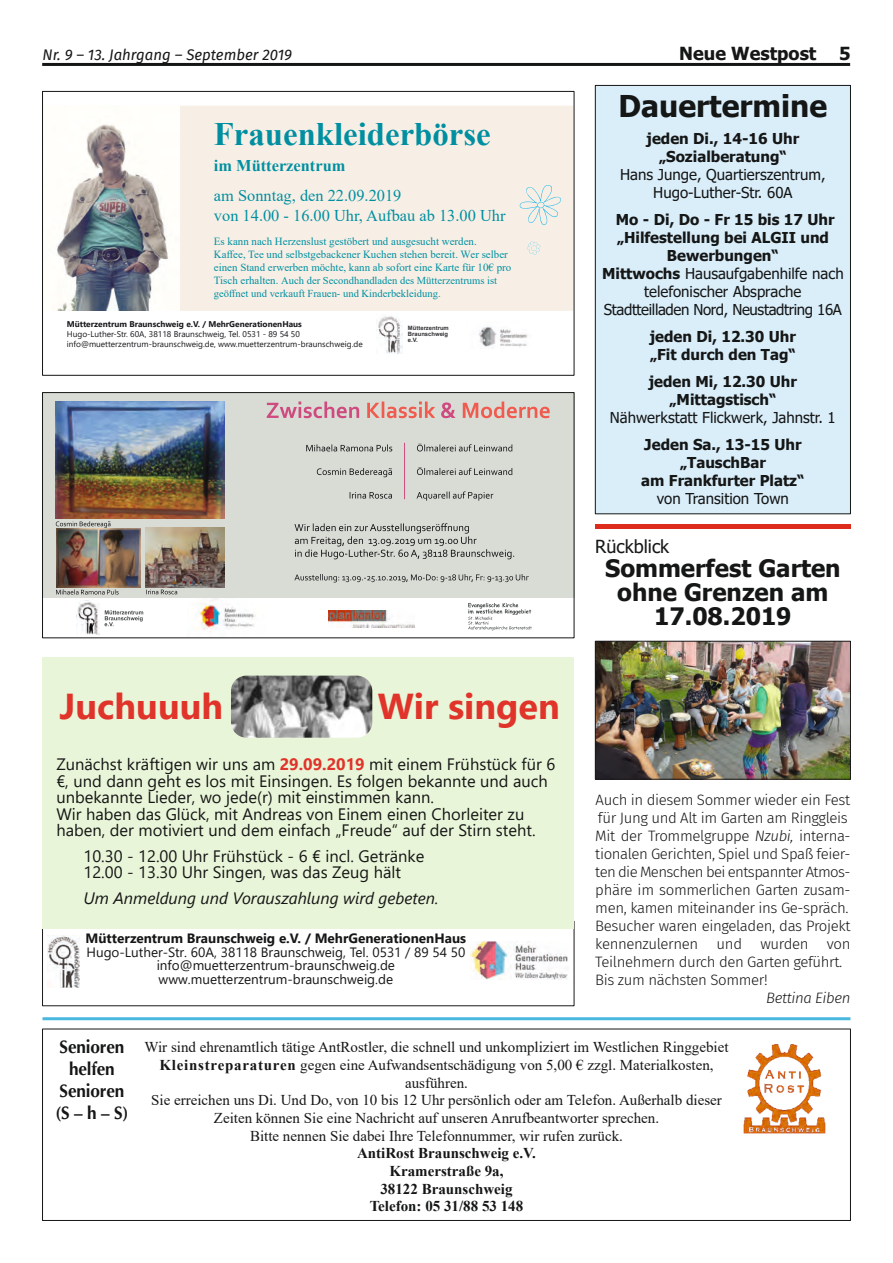
<style>
.page{position:relative;width:893px;height:1263px;background:#fff}
.page>*{position:absolute;margin:0;border:0;box-sizing:border-box;transform-origin:0 0}
.t1{font:700 36px "Segoe UI";color:#e0332a}
.t2{font:700 32.7px "Times New Roman";color:#008fa1}
.t3{font:700 30px "Tahoma";color:#151616}
.t4{font:700 24px/24px "Tahoma";color:#151616;text-align:center}
.t5{font:700 18px/22.2px "Optima";letter-spacing:-.005em;color:#151616;text-align:center;scale:.95 1}
.t6{font:700 18px "Tahoma";color:#151616}
.t7{font:18px "Tahoma";color:#151616}
.t8{font:16.5px/16.5px "Segoe UI";color:#151616}
.t9{font:italic 16.5px "Segoe UI";color:#151616}
.t10{font:16.35px/19.6px "Times New Roman";color:#008fa1}
.t11{font:700 16.35px "Times New Roman";color:#008fa1}
.t12{font:15px/17.7px "Times New Roman";color:#151616;text-align:center}
.t13{font:300 15px/18px "Fira Sans";letter-spacing:-.025em;color:#151616}
.t14{font:15px/18px "Tahoma";color:#151616;text-align:center}
.t15{font:700 15px/18px "Tahoma";color:#151616;text-align:center}
.t16{font:700 15px/17.7px "Times New Roman";color:#151616;text-align:center}
.t17{font:italic 15px "Fira Sans";color:#151616}
.t18{font:italic 300 15px "Fira Sans";letter-spacing:-.025em;color:#151616}
.t19{font:13.5px/13.5px "Segoe UI";color:#151616;text-align:center}
.t20{font:700 13.5px "Segoe UI";color:#151616}
.t21{font:10.95px/13px "Times New Roman";color:#008fa1}
.t22{font:10.65px/12.8px "Times New Roman";color:#008fa1}
.t23{font:8.4px/10.1px "Segoe UI";color:#18181c}
.t24{font:700 8.4px "Segoe UI";color:#18181c}
.t25{font:700 5.85px/6.1px "Arial";color:#302e32;text-align:justify}
.s1{font-size:10.95px}
.s2{font-weight:700;color:#e0332a}
.s3{font-weight:700}
.s4{font-style:italic}
</style>
<div class="page">
<img style="left:48px;top:935px;width:31px;height:52px">
<hr style="left:42px;top:63px;width:808px;height:3px;background:#151616">
<div style="left:42px;top:1029px;width:809px;height:192px;background:#fff;border:1px solid #151616"></div>
<img style="left:743px;top:1044px;width:83px;height:90px">
<hr style="left:43px;top:1017px;width:807px;height:3px;background:#49b8df">
<div style="left:595px;top:85px;width:256px;height:429px;background:#daeefa;border:1px solid #151616"></div>
<img style="left:597px;top:643px;width:252px;height:135px">
<div style="left:595px;top:641px;width:256px;height:139px;border:1px solid #1c1a1b"></div>
<div style="left:595px;top:524px;width:256px;height:5px;background:#dd2b1c"></div>
<img style="left:378px;top:316px;width:25px;height:38px">
<img style="left:478px;top:326px;width:50px;height:21px">
<div style="left:145px;top:106px;width:428px;height:205px;background:#f7efe5"></div>
<svg style="left:520px;top:185px;width:41px;height:40px"></svg>
<svg style="left:527px;top:242px;width:13px;height:13px"></svg>
<img style="left:57px;top:106px;width:123px;height:205px">
<div style="left:42px;top:91px;width:532px;height:285px;border:1px solid #151616"></div>
<div style="left:43px;top:393px;width:531px;height:205px;background:#d9dcd5"></div>
<img style="left:197px;top:598px;width:58px;height:34px">
<img style="left:56px;top:401px;width:168px;height:118px">
<img style="left:329px;top:610px;width:86px;height:17px">
<svg style="left:468px;top:603px;width:64px;height:27px"></svg>
<svg style="left:105px;top:610px;width:38px;height:16px"></svg>
<img style="left:77px;top:600px;width:22px;height:34px">
<svg style="left:350px;top:492px;width:42px;height:7px"></svg>
<svg style="left:317px;top:468px;width:75px;height:9px"></svg>
<svg style="left:306px;top:444px;width:86px;height:7px"></svg>
<svg style="left:294px;top:574px;width:235px;height:8px"></svg>
<svg style="left:294px;top:523px;width:220px;height:36px"></svg>
<hr style="left:404px;top:443px;width:1px;height:56px;background:#cf4a7f">
<svg style="left:417px;top:491px;width:76px;height:10px"></svg>
<svg style="left:417px;top:467px;width:95px;height:8px"></svg>
<svg style="left:417px;top:444px;width:95px;height:7px"></svg>
<svg style="left:463px;top:401px;width:87px;height:17px"></svg>
<svg style="left:441px;top:402px;width:15px;height:16px"></svg>
<svg style="left:367px;top:401px;width:68px;height:17px"></svg>
<svg style="left:267px;top:401px;width:92px;height:17px"></svg>
<img style="left:146px;top:528px;width:78px;height:59px">
<img style="left:56px;top:528px;width:85px;height:59px">
<svg style="left:146px;top:590px;width:31px;height:4px"></svg>
<svg style="left:56px;top:589px;width:63px;height:5px"></svg>
<svg style="left:56px;top:521px;width:54px;height:7px"></svg>
<div style="left:42px;top:392px;width:532px;height:246px;border:1px solid #151616"></div>
<div style="left:43px;top:658px;width:531px;height:271px;background:#e9f5d8"></div>
<img style="left:231px;top:676px;width:141px;height:62px;border-radius:16px">
<img style="left:471px;top:942px;width:98px;height:38px">
<p class="t17" style="left:43px;top:46px;width:251px">Nr. 9 – 13. Jahrgang – September 2019</p>
<p class="t6" style="left:679px;top:46px;width:139px">Neue Westpost</p>
<p class="t6" style="left:839px;top:46px;width:13px">5</p>
<h2 class="t2" style="left:214px;top:123px;width:278px">Frauenkleiderbörse</h2>
<p class="t11" style="left:214px;top:160px;width:133px">im Mütterzentrum</p>
<p class="t10" style="left:214px;top:187px;width:293px">am Sonntag, den 22.09.2019<br>von 14.00 - 16.00 Uhr, Aufbau ab 13.00 Uhr</p>
<p class="t21" style="left:214px;top:236px;width:299px">Es kann nach Herzenslust gestöbert und ausgesucht werden.<br>Kaffee, Tee und selbstgebackener Kuchen stehen bereit. Wer selber einen Stand erwerben möchte, kann ab sofort eine Karte für 10€ pro</p>
<p class="t22" style="left:214px;top:275px;width:285px"><span class="s1">Tisch erhalten.</span> Auch der Secondhandladen des Mütterzentrums ist geöffnet und verkauft Frauen- und Kinderbekleidung.</p>
<p class="t24" style="left:67px;top:321px;width:237px">Mütterzentrum Braunschweig e.V. / MehrGenerationenHaus</p>
<p class="t23" style="left:67px;top:330px;width:297px">Hugo-Luther-Str. 60A, 38118 Braunschweig, Tel. 0531 - 89 54 50 info@muetterzentrum-braunschweig.de, www.muetterzentrum-braunschweig.de</p>
<p class="t25" style="left:408px;top:325px;width:42px">Mütterzentrum Braunschweig e.V.</p>
<h1 class="t1" style="left:59px;top:693px;width:165px">Juchuuuh</h1>
<h1 class="t1" style="left:378px;top:693px;width:184px">Wir singen</h1>
<p class="t8" style="left:56px;top:757px;width:500px">Zunächst kräftigen wir uns am <span class="s2">29.09.2019</span> mit einem Frühstück für 6 €, und dann geht es los mit Einsingen. Es folgen bekannte und auch unbekannte Lieder, wo jede(r) mit einstimmen kann.<br>Wir haben das Glück, mit Andreas von Einem einen Chorleiter zu haben, der motiviert und dem einfach „Freude“ auf der Stirn steht.</p>
<p class="t8" style="left:83px;top:849px;width:342px">10.30 - 12.00 Uhr Frühstück - 6 € incl. Getränke<br>12.00 - 13.30 Uhr Singen, was das Zeug hält</p>
<p class="t9" style="left:83px;top:891px;width:357px">Um Anmeldung und Vorauszahlung wird gebeten.</p>
<p class="t20" style="left:86px;top:933px;width:382px">Mütterzentrum Braunschweig e.V. / MehrGenerationenHaus</p>
<p class="t19" style="left:86px;top:946px;width:380px">Hugo-Luther-Str. 60A, 38118 Braunschweig, Tel. 0531 / 89 54 50 info@muetterzentrum-braunschweig.de www.muetterzentrum-braunschweig.de</p>
<h3 class="t3" style="left:619px;top:94px;width:210px">Dauertermine</h3>
<p class="t15" style="left:647px;top:131px;width:154px">jeden Di., 14-16 Uhr „Sozialberatung“</p>
<p class="t14" style="left:620px;top:167px;width:207px">Hans Junge, Quartierszentrum,<br>Hugo-Luther-Str. 60A</p>
<p class="t14" style="left:602px;top:212px;width:243px"><span class="s3">Mo - Di, Do - Fr 15 bis 17 Uhr „Hilfestellung bei ALGII und<br>Bewerbungen“<br>Mittwochs</span> Hausaufgabenhilfe nach telefonischer Absprache<br>Stadtteilladen Nord, Neustadtring 16A</p>
<p class="t15" style="left:650px;top:329px;width:148px;text-align:left">jeden Di, 12.30 Uhr „Fit durch den Tag“</p>
<p class="t15" style="left:649px;top:374px;width:150px">jeden Mi, 12.30 Uhr „Mittagstisch“</p>
<p class="t14" style="left:610px;top:410px;width:227px">Nähwerkstatt Flickwerk, Jahnstr. 1</p>
<p class="t15" style="left:641px;top:437px;width:165px">Jeden Sa., 13-15 Uhr „TauschBar<br>am Frankfurter Platz“</p>
<p class="t14" style="left:657px;top:491px;width:133px">von Transition Town</p>
<p class="t7" style="left:595px;top:539px;width:75px">Rückblick</p>
<h3 class="t4" style="left:605px;top:558px;width:237px">Sommerfest Garten ohne Grenzen am<br>17.08.2019</h3>
<p class="t13" style="left:595px;top:791px;width:257px">Auch in diesem Sommer wieder ein Fest für Jung und Alt im Garten am Ringgleis Mit der Trommelgruppe <span class="s4">Nzubi,</span> interna&shy;tionalen Gerichten, Spiel und Spaß feier&shy;ten die Menschen bei entspannter Atmos&shy;phäre im sommerlichen Garten zusam&shy;men, kamen miteinander ins Ge-spräch.<br>Besucher waren eingeladen, das Projekt kennenzulernen und wurden von Teilnehmern durch den Garten geführt.<br>Bis zum nächsten Sommer!</p>
<p class="t18" style="left:766px;top:989px;width:86px">Bettina Eiben</p>
<p class="t5" style="left:56px;top:1037px;width:78px">Senioren helfen<br>Senioren (S–h–S)</p>
<p class="t12" style="left:145px;top:1040px;width:585px">Wir sind ehrenamtlich tätige AntRostler, die schnell und unkompliziert im Westlichen Ringgebiet <span class="s3">Kleinstreparaturen</span> gegen eine Aufwandsentschädigung von 5,00 € zzgl. Materialkosten, ausführen.<br>Sie erreichen uns Di. Und Do, von 10 bis 12 Uhr persönlich oder am Telefon. Außerhalb dieser Zeiten können Sie eine Nachricht auf unseren Anrufbeantworter sprechen.<br>Bitte nennen Sie dabei Ihre Telefonnummer, wir rufen zurück.</p>
<p class="t16" style="left:357px;top:1146px;width:180px">AntiRost Braunschweig e.V.<br>Kramerstraße 9a,<br>38122 Braunschweig<br>Telefon: 05 31/88 53 148</p>
</div>
